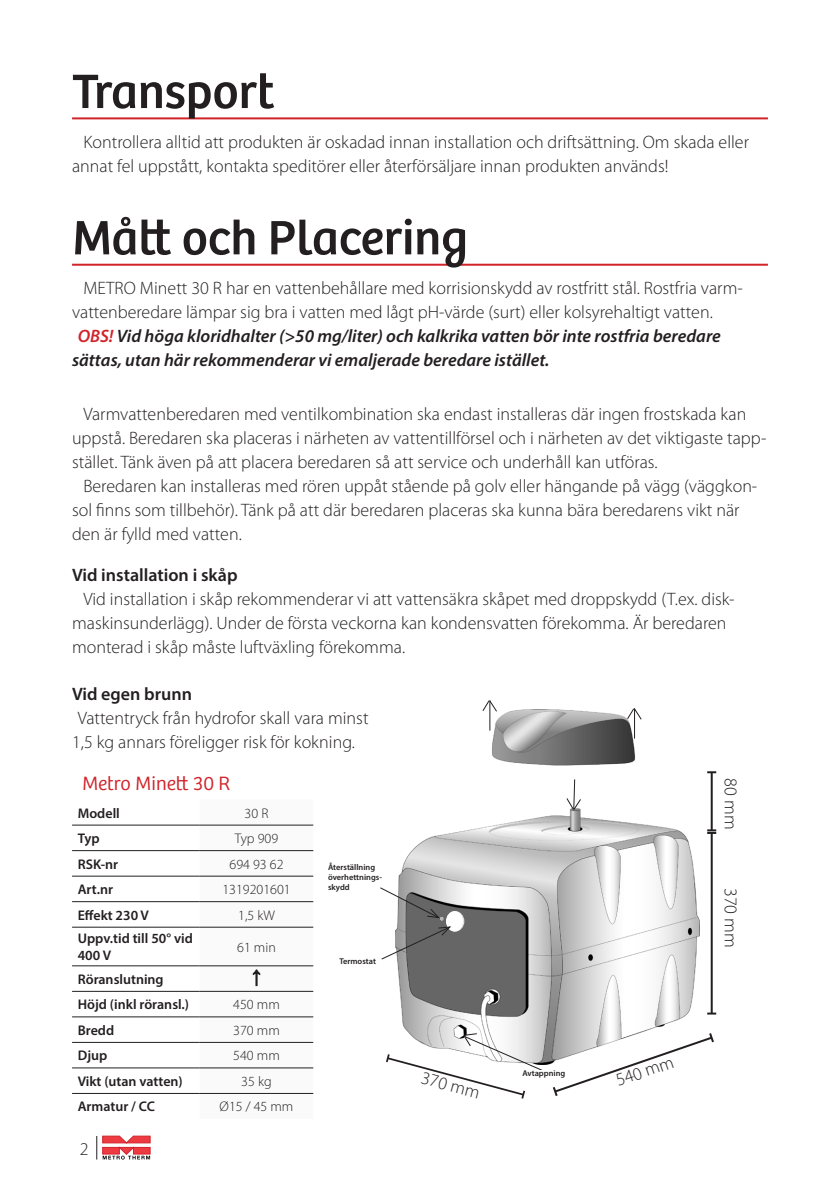
<style>
.page{position:relative;width:840px;height:1191px;background:#fff}
.page>*{position:absolute;margin:0;border:0;box-sizing:border-box;transform-origin:0 0}
.t1{font:50px "Bree";color:#231f20}
.t2{font:300 20px "Bree";color:#d1232a}
.t3{font:300 18px/24px "Myriad Pro";color:#231f20}
.t4{font:italic 600 18px/24px "Myriad Pro";color:#231f20}
.t5{font:600 18px "Myriad Pro";color:#231f20}
.t6{font:600 14px/16.8px "Myriad Pro";color:#231f20}
.t7{font:300 14px "Myriad Pro";color:#231f20}
.t8{font:600 8.4px/10px "Myriad Pro";color:#231f20}
.s1{color:#d1232a}
</style>
<div class="page">
<svg style="left:96px;top:1135px;width:54px;height:24px"></svg>
<hr style="left:72px;top:117px;width:695px;height:2px;background:#d1232a">
<hr style="left:72px;top:264px;width:695px;height:2px;background:#d1232a">
<hr style="left:72px;top:824px;width:128px;height:1px;background:#231f20">
<hr style="left:72px;top:850px;width:128px;height:1px;background:#231f20">
<hr style="left:72px;top:875px;width:128px;height:1px;background:#231f20">
<hr style="left:72px;top:901px;width:128px;height:1px;background:#231f20">
<hr style="left:72px;top:927px;width:128px;height:1px;background:#231f20">
<hr style="left:72px;top:965px;width:128px;height:1px;background:#231f20">
<hr style="left:72px;top:991px;width:128px;height:1px;background:#231f20">
<hr style="left:72px;top:1016px;width:128px;height:1px;background:#231f20">
<hr style="left:72px;top:1042px;width:128px;height:1px;background:#231f20">
<hr style="left:72px;top:1067px;width:128px;height:1px;background:#231f20">
<hr style="left:72px;top:1093px;width:128px;height:1px;background:#231f20">
<svg style="left:200px;top:824px;width:113px;height:270px"></svg>
<img style="left:397px;top:710px;width:301px;height:321px">
<svg style="left:565px;top:778px;width:16px;height:33px"></svg>
<svg style="left:625px;top:708px;width:17px;height:12px"></svg>
<hr style="left:633px;top:708px;width:1px;height:30px;background:#231f20">
<svg style="left:481px;top:700px;width:16px;height:12px"></svg>
<hr style="left:489px;top:700px;width:1px;height:30px;background:#231f20">
<svg style="left:386px;top:1031px;width:328px;height:68px"></svg>
<svg style="left:446px;top:911px;width:18px;height:20px"></svg>
<div style="left:446px;top:911px;width:16px;height:20px;background:#fff;border-radius:50%"></div>
<hr style="left:710px;top:833px;width:2px;height:180px;background:#231f20">
<svg style="left:707px;top:1012px;width:8px;height:2px"></svg>
<hr style="left:710px;top:772px;width:2px;height:58px;background:#231f20">
<svg style="left:707px;top:829px;width:8px;height:5px"></svg>
<svg style="left:707px;top:771px;width:8px;height:2px"></svg>
<svg style="left:381px;top:926px;width:70px;height:33px"></svg>
<svg style="left:380px;top:887px;width:63px;height:33px"></svg>
<p class="t1" style="left:72px;top:62px;width:204px">Transport</p>
<p class="t3" style="left:72px;top:130px;width:678px;text-indent:11px">Kontrollera alltid att produkten är oskadad innan installation och driftsättning. Om skada eller annat fel uppstått, kontakta speditörer eller återförsäljare innan produkten används!</p>
<p class="t1" style="left:72px;top:208px;width:397px">Mått och Placering</p>
<p class="t3" style="left:72px;top:276px;width:672px;text-indent:11px">METRO Minett 30 R har en vattenbehållare med korrisionskydd av rostfritt stål. Rostfria varm&shy;vattenberedare lämpar sig bra i vatten med lågt pH-värde (surt) eller kolsyrehaltigt vatten.</p>
<p class="t4" style="left:72px;top:324px;width:650px;text-indent:6px"><span class="s1">OBS!</span> Vid höga kloridhalter (&gt;50 mg/liter) och kalkrika vatten bör inte rostfria beredare sättas, utan här rekommenderar vi emaljerade beredare istället.</p>
<p class="t3" style="left:72px;top:402px;width:695px;text-indent:11px">Varmvattenberedaren med ventilkombination ska endast installeras där ingen frostskada kan uppstå. Beredaren ska placeras i närheten av vattentillförsel och i närheten av det viktigaste tapp&shy;stället. Tänk även på att placera beredaren så att service och underhåll kan utföras.</p>
<p class="t3" style="left:72px;top:474px;width:686px;text-indent:11px">Beredaren kan installeras med rören uppåt stående på golv eller hängande på vägg (väggkon&shy;sol finns som tillbehör). Tänk på att där beredaren placeras ska kunna bära beredarens vikt när den är fylld med vatten.</p>
<p class="t5" style="left:72px;top:563px;width:167px">Vid installation i skåp</p>
<p class="t3" style="left:72px;top:587px;width:663px;text-indent:11px">Vid installation i skåp rekommenderar vi att vattensäkra skåpet med droppskydd (T.ex. disk&shy;maskinsunderlägg). Under de första veckorna kan kondensvatten förekomma. Är beredaren monterad i skåp måste luftväxling förekomma.</p>
<p class="t5" style="left:72px;top:682px;width:121px">Vid egen brunn</p>
<p class="t3" style="left:72px;top:705px;width:298px;text-indent:6px">Vattentryck från hydrofor skall vara minst<br>1,5 kg annars föreligger risk för kokning.</p>
<p class="t2" style="left:82px;top:772px;width:150px">Metro Minett 30 R</p>
<p class="t6" style="left:78px;top:804px;width:44px">Modell</p>
<p class="t7" style="left:244px;top:804px;width:25px">30 R</p>
<p class="t6" style="left:78px;top:829px;width:23px">Typ</p>
<p class="t7" style="left:235px;top:830px;width:45px">Typ 909</p>
<p class="t6" style="left:78px;top:855px;width:42px">RSK-nr</p>
<p class="t7" style="left:229px;top:855px;width:55px">694 93 62</p>
<p class="t6" style="left:78px;top:880px;width:37px">Art.nr</p>
<p class="t7" style="left:222px;top:881px;width:70px">1319201601</p>
<p class="t6" style="left:78px;top:906px;width:73px">Effekt 230 V</p>
<p class="t7" style="left:238px;top:906px;width:38px">1,5 kW</p>
<p class="t6" style="left:78px;top:930px;width:116px">Uppv.tid till 50° vid<br>400 V</p>
<p class="t7" style="left:237px;top:938px;width:40px">61 min</p>
<p class="t6" style="left:78px;top:970px;width:87px">Röranslutning</p>
<p class="t6" style="left:78px;top:996px;width:113px">Höjd (inkl röransl.)</p>
<p class="t7" style="left:233px;top:996px;width:48px">450 mm</p>
<p class="t6" style="left:78px;top:1021px;width:38px">Bredd</p>
<p class="t7" style="left:233px;top:1021px;width:48px">370 mm</p>
<p class="t6" style="left:78px;top:1047px;width:31px">Djup</p>
<p class="t7" style="left:233px;top:1047px;width:48px">540 mm</p>
<p class="t6" style="left:78px;top:1072px;width:106px">Vikt (utan vatten)</p>
<p class="t7" style="left:241px;top:1072px;width:32px">35 kg</p>
<p class="t6" style="left:78px;top:1098px;width:79px">Armatur / CC</p>
<p class="t7" style="left:219px;top:1098px;width:75px">Ø15 / 45 mm</p>
<p class="t3" style="left:742px;top:778px;width:52px;rotate:90deg">80 mm</p>
<p class="t8" style="left:328px;top:862px;width:55px">Återställning överhettnings&shy;skydd</p>
<p class="t3" style="left:742px;top:888px;width:61px;rotate:90deg">370 mm</p>
<p class="t8" style="left:339px;top:956px;width:38px">Termostat</p>
<p class="t3" style="left:612px;top:1069px;width:61px;rotate:-19deg">540 mm</p>
<p class="t3" style="left:424px;top:1065px;width:61px;rotate:15deg">370 mm</p>
<p class="t8" style="left:522px;top:1068px;width:44px">Avtappning</p>
<p class="t3" style="left:80px;top:1136px;width:10px">2</p>
</div>
